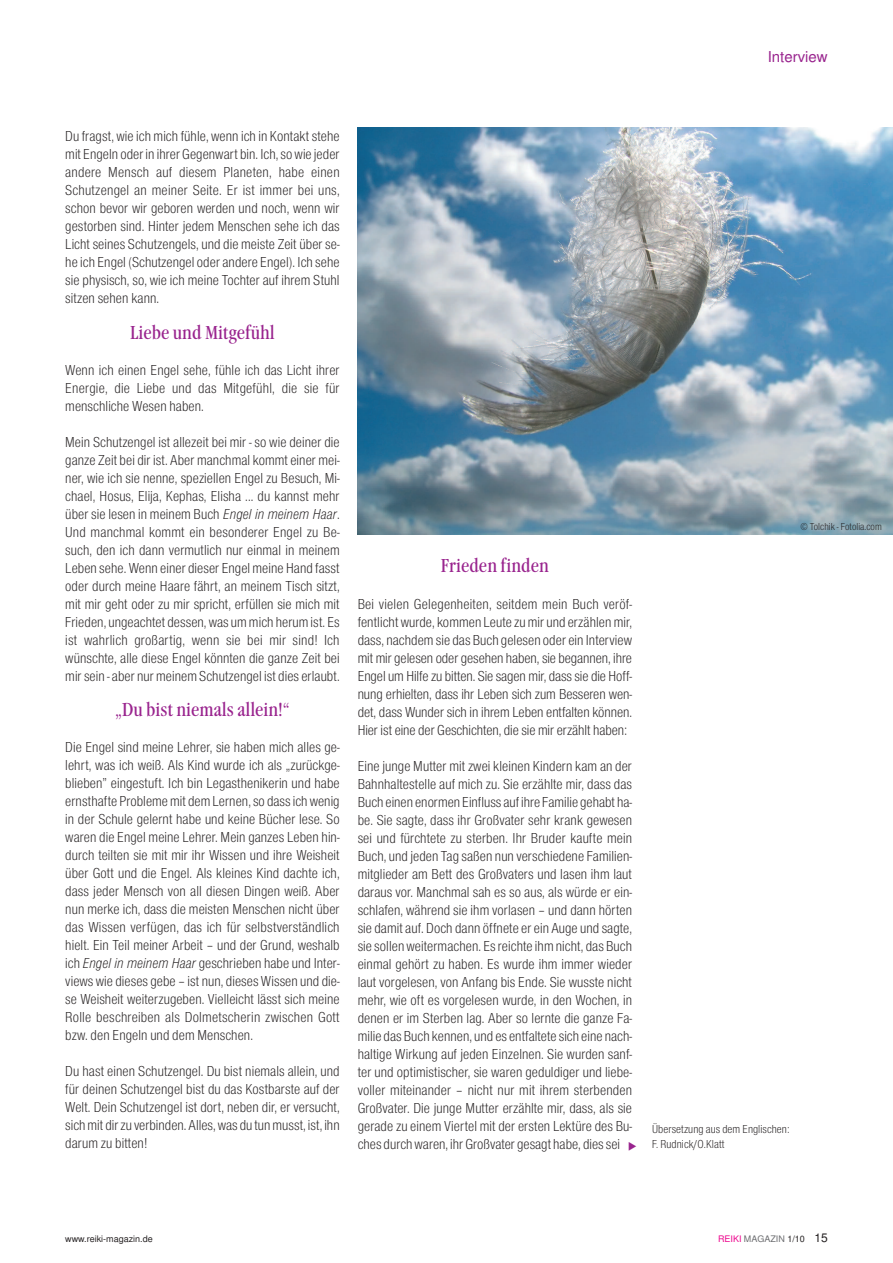
<style>
.page{position:relative;width:893px;height:1263px;background:#fff}
.page>*{position:absolute;margin:0;border:0;box-sizing:border-box;transform-origin:0 0}
.t1{font:19.5px "Garamond Nova Cond";color:#99248e}
.t2{font:15px/18px "Sans Cond LH Regular";letter-spacing:.005em;color:#231f20;text-align:justify}
.t3{font:15px "Sans";color:#99248e}
.t4{font:12px/15px "Sans Cond LH Regular";letter-spacing:.005em;color:#231f20}
.t5{font:10.5px "Sans Cond LH Regular";letter-spacing:.005em;color:#231f20}
.t6{font:9px "Sans";color:#231f20}
.t7{font:9px "Sans";color:#6c6d70}
.s1{font-family:"Sans Cond LH Italic"}
.s2{color:#ed028c}
.s3{color:#231f20}
.s4{font-size:12px;color:#231f20}
</style>
<div class="page">
<img style="left:357px;top:128px;width:536px;height:407px">
<p class="t3" style="left:768px;top:51px;width:62px">Interview</p>
<p class="t2" style="left:65px;top:129px;width:276px">Du fragst, wie ich mich fühle, wenn ich in Kontakt stehe mit Engeln oder in ihrer Gegenwart bin. Ich,so wie jeder andere Mensch auf diesem Planeten, habe einen Schutzengel an meiner Seite. Er ist immer bei uns, schon bevor wir geboren werden und noch, wenn wir gestorben sind. Hinter jedem Menschen sehe ich das Licht seines Schutzengels, und die meiste Zeit über se&shy;he ich Engel (Schutzengel oder andere Engel). Ich sehe sie physisch, so, wie ich meine Tochter auf ihrem Stuhl sitzen sehen kann.</p>
<h1 class="t1" style="left:130px;top:324px;width:146px">Liebe und Mitgefühl</h1>
<p class="t2" style="left:65px;top:362px;width:276px">Wenn ich einen Engel sehe, fühle ich das Licht ihrer Energie, die Liebe und das Mitgefühl, die sie für menschliche Wesen haben.</p>
<p class="t2" style="left:65px;top:434px;width:276px">Mein Schutzengel ist allezeit bei mir - so wie deiner die ganze Zeit bei dir ist. Aber manchmal kommt einer mei&shy;ner, wie ich sie nenne, speziellen Engel zu Besuch, Mi&shy;chael, Hosus, Elija, Kephas, Elisha ... du kannst mehr über sie lesen in meinem Buch <span class="s1">Engel in meinem Haar</span>.<br>Und manchmal kommt ein besonderer Engel zu Be&shy;such, den ich dann vermutlich nur einmal in meinem Leben sehe.Wenn einer dieser Engelmeine Hand fasst oder durch meine Haare fährt, an meinem Tisch sitzt, mit mir geht oder zu mir spricht, erfüllen sie mich mit Frieden, ungeachtet dessen, was ummich herumist. Es ist wahrlich großartig, wenn sie bei mir sind! Ich wünschte, alle diese Engel könnten die ganze Zeit bei mirsein - aber nurmeinemSchutzengel ist dies erlaubt.</p>
<h1 class="t1" style="left:115px;top:701px;width:176px">„Du bist niemals allein!“</h1>
<p class="t2" style="left:65px;top:739px;width:276px">Die Engel sind meine Lehrer, sie haben mich alles ge&shy;lehrt, was ich weiß. Als Kind wurde ich als „zurückge&shy;blieben” eingestuft. Ich bin Legasthenikerin und habe ernsthafte Problememit demLernen,so dassichwenig in der Schule gelernt habe und keine Bücher lese. So waren die Engel meine Lehrer. Mein ganzes Leben hin&shy;durch teilten sie mit mir ihr Wissen und ihre Weisheit über Gott und die Engel. Als kleines Kind dachte ich, dass jeder Mensch von all diesen Dingen weiß. Aber nun merke ich, dass die meisten Menschen nicht über das Wissen verfügen, das ich für selbstverständlich hielt. Ein Teil meiner Arbeit – und der Grund, weshalb ich <span class="s1">Engel in meinem Haar</span> geschrieben habe und Inter&shy;views wie dieses gebe – ist nun, diesesWissen und die&shy;se Weisheit weiterzugeben. Vielleicht lässt sich meine Rolle beschreiben als Dolmetscherin zwischen Gott bzw. den Engeln und dem Menschen.</p>
<p class="t2" style="left:65px;top:1063px;width:276px">Du hast einen Schutzengel. Du bist niemals allein, und für deinen Schutzengel bist du das Kostbarste auf der Welt. Dein Schutzengel ist dort, neben dir, er versucht, sichmit dirzu verbinden. Alles,was du tunmusst, ist, ihn darum zu bitten!</p>
<h1 class="t1" style="left:441px;top:558px;width:110px">Frieden finden</h1>
<p class="t2" style="left:358px;top:596px;width:276px">Bei vielen Gelegenheiten, seitdem mein Buch veröf&shy;fentlicht wurde, kommen Leute zumir und erzählenmir, dass, nachdemsie das Buch gelesen oder ein Interview mit mir gelesen oder gesehen haben, sie begannen, ihre Engel um Hilfe zu bitten. Sie sagen mir, dass sie die Hoff&shy;nung erhielten, dass ihr Leben sich zum Besseren wen&shy;det, dass Wunder sich in ihrem Leben entfalten können.<br>Hier ist eine der Geschichten, die sie mir erzählt haben:</p>
<p class="t2" style="left:358px;top:758px;width:276px">Eine junge Mutter mit zwei kleinen Kindern kam an der Bahnhaltestelle auf mich zu. Sie erzählte mir, dass das Buch einen enormen Einfluss auf ihre Familie gehabt ha&shy;be. Sie sagte, dass ihr Großvater sehr krank gewesen sei und fürchtete zu sterben. Ihr Bruder kaufte mein Buch, und jeden Tag saßen nun verschiedene Familien&shy;mitglieder am Bett des Großvaters und lasen ihm laut daraus vor. Manchmal sah es so aus, als würde er ein&shy;schlafen, während sie ihm vorlasen – und dann hörten sie damit auf. Doch dann öffnete er ein Auge und sagte, sie sollen weitermachen. Esreichte ihmnicht, das Buch einmal gehört zu haben. Es wurde ihm immer wieder laut vorgelesen, von Anfang bis Ende. Sie wusste nicht mehr, wie oft es vorgelesen wurde, in den Wochen, in denen er im Sterben lag. Aber so lernte die ganze Fa&shy;milie das Buch kennen, und es entfaltete sich eine nach&shy;haltige Wirkung auf jeden Einzelnen. Sie wurden sanf&shy;ter und optimistischer, sie waren geduldiger und liebe&shy;voller miteinander – nicht nur mit ihrem sterbenden Großvater. Die junge Mutter erzählte mir, dass, als sie gerade zu einem Viertel mit der ersten Lektüre des Bu&shy;ches durchwaren, ihr Großvater gesagt habe, diessei</p>
<p class="t5" style="left:800px;top:523px;width:83px">© Tolchik - Fotolia.com</p>
<p class="t4" style="left:652px;top:1122px;width:139px">Übersetzung aus dem Englischen:<br>F. Rudnick/O.Klatt</p>
<p class="t6" style="left:65px;top:1235px;width:89px">www.reiki-magazin.de</p>
<p class="t7" style="left:718px;top:1235px;width:111px"><span class="s2">REIKI</span> MAGAZIN <span class="s3">1/10</span> <span class="s4">15</span></p>
</div>
